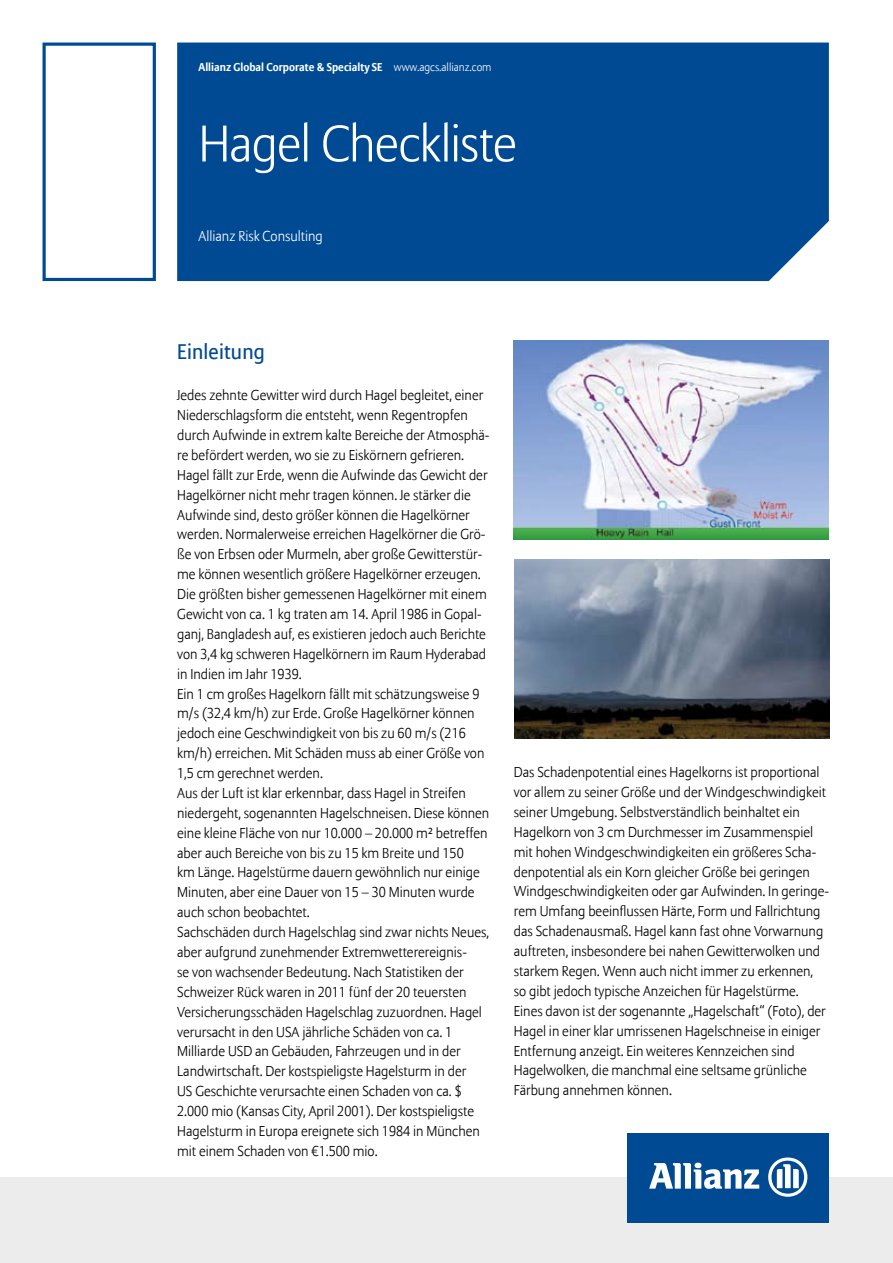
<style>
.page{position:relative;width:893px;height:1263px;background:#fff}
.page>*{position:absolute;margin:0;border:0;box-sizing:border-box;transform-origin:0 0}
.t1{font:300 51px "Allianz Sans";letter-spacing:-.015em;color:#fff}
.t2{font:21px "Allianz Sans";letter-spacing:.01em;color:#004a93}
.t3{font:300 14.25px/20px "Allianz Sans";color:#000}
.t4{font:300 14.25px "Allianz Sans";color:#fff}
.t5{font:700 11.25px "Allianz Sans";color:#fff}
.s1{font-weight:300}
</style>
<div class="page">
<div style="left:0;top:1178px;width:893px;height:85px;background:#ececec"></div>
<div style="left:627px;top:1133px;width:202px;height:90px;background:#004a93"></div>
<svg style="left:649px;top:1163px;width:110px;height:26px"></svg>
<svg style="left:768px;top:1157px;width:39px;height:40px"></svg>
<div style="left:177px;top:43px;width:652px;height:238px;background:#004a93"></div>
<div style="left:43px;top:43px;width:113px;height:238px;border:3px solid #004a93"></div>
<img style="left:514px;top:341px;width:314px;height:198px">
<img style="left:515px;top:559px;width:314px;height:179px">
<p class="t5" style="left:199px;top:60px;width:295px">Allianz Global Corporate &amp; Specialty SE <span class="s1">www.agcs.allianz.com</span></p>
<h1 class="t1" style="left:199px;top:113px;width:320px">Hagel Checkliste</h1>
<p class="t4" style="left:199px;top:227px;width:126px">Allianz Risk Consulting</p>
<h2 class="t2" style="left:177px;top:339px;width:89px">Einleitung</h2>
<p class="t3" style="left:177px;top:386px;width:314px">Jedes zehnte Gewitter wird durch Hagel begleitet, einer Niederschlagsform die entsteht, wenn Regentropfen durch Aufwinde in extrem kalte Bereiche der Atmosphä&shy;re befördert werden, wo sie zu Eiskörnern gefrieren.<br>Hagel fällt zur Erde, wenn die Aufwinde das Gewicht der Hagelkörner nicht mehr tragen können. Je stärker die Aufwinde sind, desto größer können die Hagelkörner werden. Normalerweise erreichen Hagelkörner die Grö&shy;ße von Erbsen oder Murmeln, aber große Gewitterstür&shy;me können wesentlich größere Hagelkörner erzeugen.<br>Die größten bisher gemessenen Hagelkörner mit einem Gewicht von ca. 1 kg traten am 14. April 1986 in Gopal&shy;ganj, Bangladesh auf, es existieren jedoch auch Berichte von 3,4 kg schweren Hagelkörnern im Raum Hyderabad in Indien im Jahr 1939.<br>Ein 1 cm großes Hagelkorn fällt mit schätzungsweise 9 m/s (32,4 km/h) zur Erde. Große Hagelkörner können jedoch eine Geschwindigkeit von bis zu 60 m/s (216 km/h) erreichen. Mit Schäden muss ab einer Größe von 1,5 cm gerechnet werden.<br>Aus der Luft ist klar erkennbar, dass Hagel in Streifen niedergeht, sogenannten Hagelschneisen. Diese können eine kleine Fläche von nur 10.000 – 20.000 m² betreffen aber auch Bereiche von bis zu 15 km Breite und 150<br>km Länge. Hagelstürme dauern gewöhnlich nur einige Minuten, aber eine Dauer von 15 – 30 Minuten wurde auch schon beobachtet.<br>Sachschäden durch Hagelschlag sind zwar nichts Neues, aber aufgrund zunehmender Extremwetterereignis-<br>se von wachsender Bedeutung. Nach Statistiken der Schweizer Rück waren in 2011 fünf der 20 teuersten Versicherungsschäden Hagelschlag zuzuordnen. Hagel verursacht in den USA jährliche Schäden von ca. 1<br>Milliarde USD an Gebäuden, Fahrzeugen und in der Landwirtschaft. Der kostspieligste Hagelsturm in der<br>US Geschichte verursachte einen Schaden von ca. $ 2.000 mio (Kansas City, April 2001). Der kostspieligste Hagelsturm in Europa ereignete sich 1984 in München mit einem Schaden von €1.500 mio.</p>
<p class="t3" style="left:514px;top:763px;width:317px">Das Schadenpotential eines Hagelkorns ist proportional vor allem zu seiner Größe und der Windgeschwindigkeit seiner Umgebung. Selbstverständlich beinhaltet ein Hagelkorn von 3 cm Durchmesser im Zusammenspiel mit hohen Windgeschwindigkeiten ein größeres Scha&shy;denpotential als ein Korn gleicher Größe bei geringen Windgeschwindigkeiten oder gar Aufwinden. In geringe&shy;rem Umfang beeinflussen Härte, Form und Fallrichtung das Schadenausmaß. Hagel kann fast ohne Vorwarnung auftreten, insbesondere bei nahen Gewitterwolken und starkem Regen. Wenn auch nicht immer zu erkennen, so gibt jedoch typische Anzeichen für Hagelstürme.<br>Eines davon ist der sogenannte „Hagelschaft“ (Foto), der Hagel in einer klar umrissenen Hagelschneise in einiger Entfernung anzeigt. Ein weiteres Kennzeichen sind Hagelwolken, die manchmal eine seltsame grünliche Färbung annehmen können.</p>
</div>
